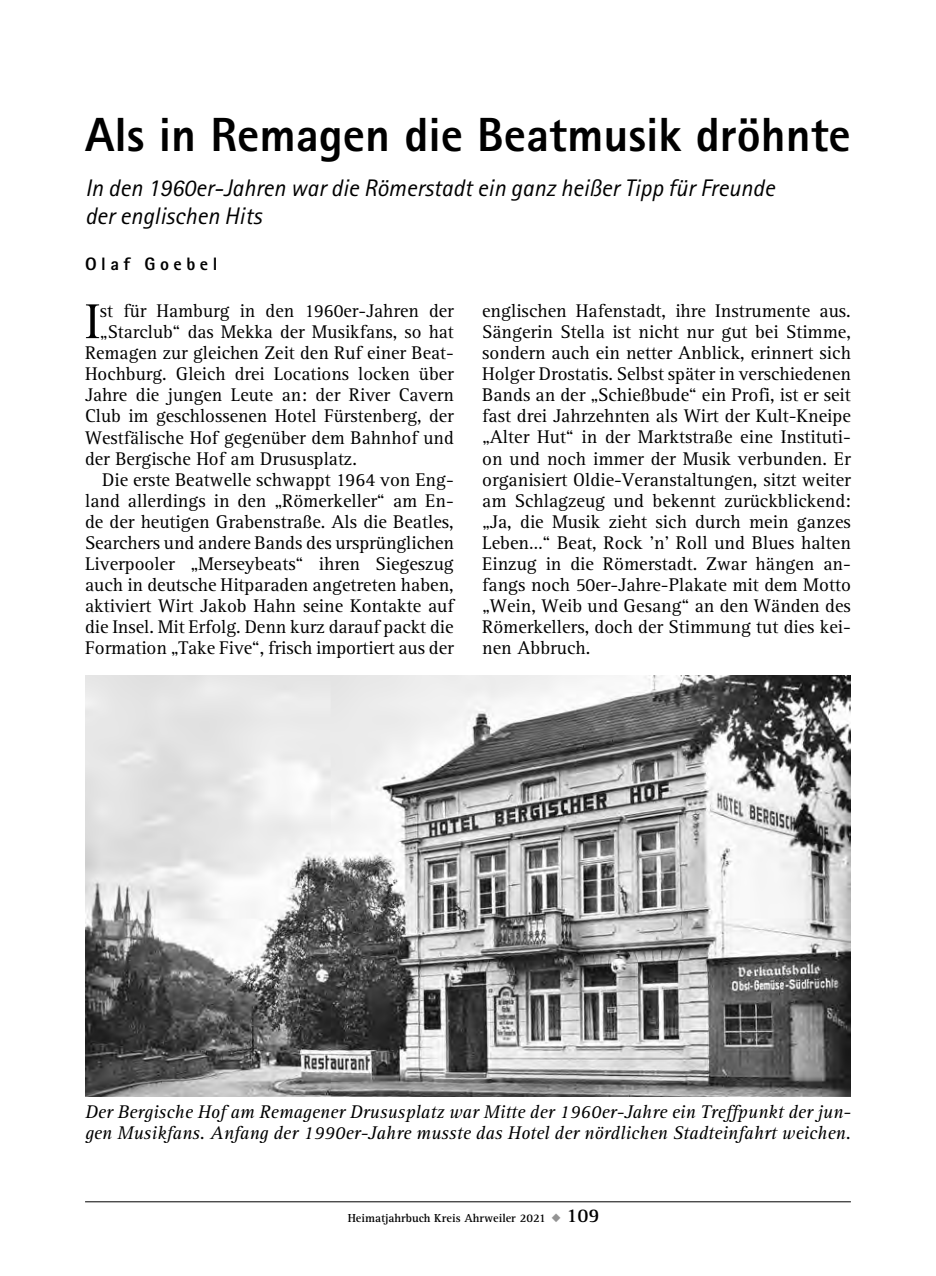
<style>
.page{position:relative;width:936px;height:1276px;background:#fff}
.page>*{position:absolute;margin:0;border:0;box-sizing:border-box;transform-origin:0 0}
.t1{font:50.6px "AT Rotis Serif";color:#000}
.t2{font:800 48px "Rotis Sans Serif";color:#000}
.t3{font:italic 24px/28px "Rotis Sans Serif";color:#000}
.t4{font:19px/21px "AT Rotis Serif";color:#000;text-align:justify}
.t5{font:italic 19px/21px "AT Rotis Serif";color:#000}
.t6{font:800 18px "Rotis Sans Serif";letter-spacing:.25em;color:#000}
.t7{font:700 12px "AT Rotis Serif";color:#000}
.s1{color:#939393}
.s2{font-size:20px}
</style>
<div class="page">
<hr style="left:85px;top:1201px;width:765px;height:1px;background:#000">
<img style="left:85px;top:675px;width:765px;height:421px">
<h2 class="t2" style="left:85px;top:104px;width:767px">Als in Remagen die Beatmusik dröhnte</h2>
<p class="t3" style="left:85px;top:174px;width:691px">In den 1960er-Jahren war die Römerstadt ein ganz heißer Tipp für Freunde der englischen Hits</p>
<p class="t6" style="left:85px;top:253px;width:134px">Olaf Goebel</p>
<h1 class="t1" style="left:85px;top:292px;width:16px">I</h1>
<p class="t4" style="left:100px;top:301px;width:355px">st für Hamburg in den 1960er-Jahren der</p>
<p class="t4" style="left:482px;top:301px;width:370px">englischen Hafenstadt, ihre Instrumente aus.<br>Sängerin Stella ist nicht nur gut bei Stimme, sondern auch ein netter Anblick, erinnert sich Holger Drostatis. Selbst später in verschiedenen Bands an der „Schießbude“ ein Profi, ist er seit fast drei Jahrzehnten als Wirt der Kult-Kneipe „Alter Hut“ in der Marktstraße eine Instituti&shy;on und noch immer der Musik verbunden. Er organisiert Oldie-Veranstaltungen, sitzt weiter am Schlagzeug und bekennt zurückblickend: „Ja, die Musik zieht sich durch mein ganzes Leben…“ Beat, Rock ’n’ Roll und Blues halten Einzug in die Römerstadt. Zwar hängen an&shy;fangs noch 50er-Jahre-Plakate mit dem Motto „Wein, Weib und Gesang“ an den Wänden des Römerkellers, doch der Stimmung tut dies kei&shy;nen Abbruch.</p>
<p class="t4" style="left:100px;top:322px;width:355px">„Starclub“ das Mekka der Musikfans, so hat</p>
<p class="t4" style="left:85px;top:343px;width:370px">Remagen zur gleichen Zeit den Ruf einer Beat-</p>
<p class="t4" style="left:85px;top:364px;width:370px">Hochburg. Gleich drei Locations locken über</p>
<p class="t4" style="left:85px;top:385px;width:370px">Jahre die jungen Leute an: der River Cavern</p>
<p class="t4" style="left:85px;top:406px;width:370px">Club im geschlossenen Hotel Fürstenberg, der</p>
<p class="t4" style="left:85px;top:427px;width:370px">Westfälische Hof gegenüber dem Bahnhof und</p>
<p class="t4" style="left:85px;top:448px;width:273px">der Bergische Hof am Drususplatz.</p>
<p class="t4" style="left:102px;top:469px;width:353px">Die erste Beatwelle schwappt 1964 von Eng-</p>
<p class="t4" style="left:85px;top:490px;width:370px">land allerdings in den „Römerkeller“ am En-</p>
<p class="t4" style="left:85px;top:511px;width:370px">de der heutigen Grabenstraße. Als die Beatles,</p>
<p class="t4" style="left:85px;top:533px;width:370px">Searchers und andere Bands des ursprünglichen</p>
<p class="t4" style="left:85px;top:554px;width:370px">Liverpooler „Merseybeats“ ihren Siegeszug</p>
<p class="t4" style="left:85px;top:575px;width:370px">auch in deutsche Hitparaden angetreten haben,</p>
<p class="t4" style="left:85px;top:596px;width:370px">aktiviert Wirt Jakob Hahn seine Kontakte auf</p>
<p class="t4" style="left:85px;top:617px;width:370px">die Insel. Mit Erfolg. Denn kurz darauf packt die</p>
<p class="t4" style="left:85px;top:638px;width:370px">Formation „Take Five“, frisch importiert aus der</p>
<p class="t5" style="left:85px;top:1101px;width:767px">Der Bergische Hof am Remagener Drususplatz war Mitte der 1960er-Jahre ein Treffpunkt der jun&shy;gen Musikfans. Anfang der 1990er-Jahre musste das Hotel der nördlichen Stadteinfahrt weichen.</p>
<p class="t7" style="left:348px;top:1210px;width:253px">Heimatjahrbuch Kreis Ahrweiler 2021 <span class="s1">◆</span> <span class="s2">109</span></p>
</div>
